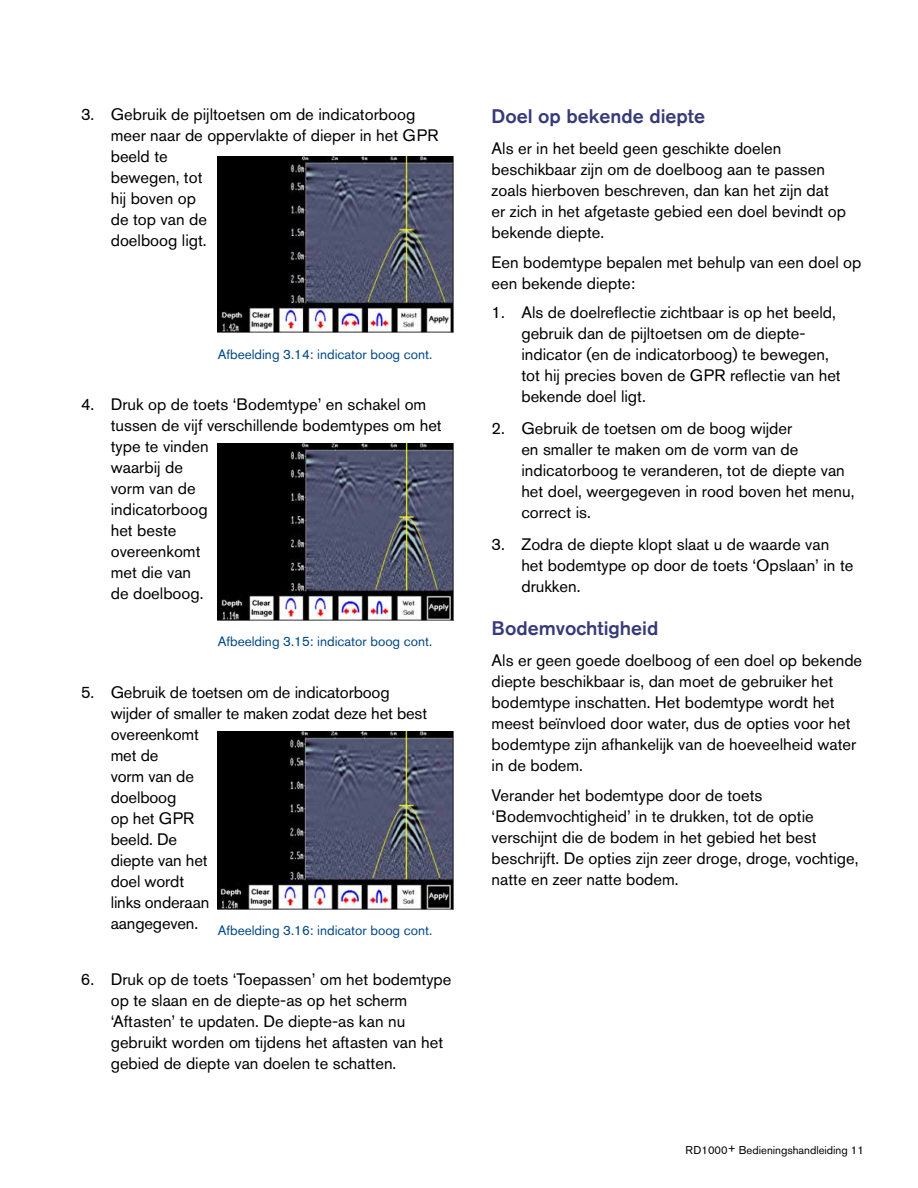
<style>
.page{position:relative;width:918px;height:1188px;background:#fff}
.page>*{position:absolute;margin:0;border:0;box-sizing:border-box;transform-origin:0 0}
.t1{font:500 19.5px "Akzidenz Grotesk BE";color:#373a78}
.t2{font:16.5px/21px "Akzidenz Grotesk BE";color:#000}
.t3{font:13.5px "Akzidenz Grotesk BE";color:#004785}
.t4{font:11.25px "Akzidenz Grotesk BE";color:#000}
</style>
<div class="page">
<img style="left:218px;top:731px;width:235px;height:178px">
<img style="left:218px;top:443px;width:235px;height:177px">
<img style="left:218px;top:156px;width:235px;height:177px">
<p class="t2" style="left:111px;top:104px;width:329px;text-indent:-30px">3. Gebruik de pijltoetsen om de indicatorboog meer naar de oppervlakte of dieper in het GPR beeld te<br>bewegen, tot<br>hij boven op<br>de top van de<br>doelboog ligt.</p>
<p class="t3" style="left:218px;top:346px;width:216px">Afbeelding 3.14: indicator boog cont.</p>
<p class="t2" style="left:111px;top:394px;width:333px;text-indent:-30px">4. Druk op de toets ‘Bodemtype’ en schakel om tussen de vijf verschillende bodemtypes om het type te vinden<br>waarbij de<br>vorm van de<br>indicatorboog<br>het beste<br>overeenkomt<br>met die van<br>de doelboog.</p>
<p class="t3" style="left:218px;top:634px;width:216px">Afbeelding 3.15: indicator boog cont.</p>
<p class="t2" style="left:111px;top:681px;width:318px;text-indent:-30px">5. Gebruik de toetsen om de indicatorboog wijder of smaller te maken zodat deze het best overeenkomt<br>met de<br>vorm van de<br>doelboog<br>op het GPR<br>beeld. De<br>diepte van het<br>doel wordt<br>links onderaan<br>aangegeven.</p>
<p class="t3" style="left:218px;top:922px;width:216px">Afbeelding 3.16: indicator boog cont.</p>
<p class="t2" style="left:111px;top:969px;width:342px;text-indent:-30px">6. Druk op de toets ‘Toepassen’ om het bodemtype op te slaan en de diepte-as op het scherm ‘Aftasten’ te updaten. De diepte-as kan nu gebruikt worden om tijdens het aftasten van het gebied de diepte van doelen te schatten.</p>
<p class="t1" style="left:492px;top:104px;width:215px">Doel op bekende diepte</p>
<p class="t2" style="left:492px;top:138px;width:356px">Als er in het beeld geen geschikte doelen beschikbaar zijn om de doelboog aan te passen zoals hierboven beschreven, dan kan het zijn dat er zich in het afgetaste gebied een doel bevindt op bekende diepte.</p>
<p class="t2" style="left:492px;top:251px;width:371px">Een bodemtype bepalen met behulp van een doel op een bekende diepte:</p>
<p class="t2" style="left:521px;top:302px;width:321px;text-indent:-30px">1. Als de doelreflectie zichtbaar is op het beeld, gebruik dan de pijltoetsen om de diepte&shy;indicator (en de indicatorboog) te bewegen, tot hij precies boven de GPR reflectie van het bekende doel ligt.</p>
<p class="t2" style="left:521px;top:418px;width:335px;text-indent:-30px">2. Gebruik de toetsen om de boog wijder<br>en smaller te maken om de vorm van de indicatorboog te veranderen, tot de diepte van het doel, weergegeven in rood boven het menu, correct is.</p>
<p class="t2" style="left:521px;top:533px;width:334px;text-indent:-30px">3. Zodra de diepte klopt slaat u de waarde van het bodemtype op door de toets ‘Opslaan’ in te drukken.</p>
<p class="t1" style="left:492px;top:616px;width:168px">Bodemvochtigheid</p>
<p class="t2" style="left:492px;top:650px;width:372px">Als er geen goede doelboog of een doel op bekende diepte beschikbaar is, dan moet de gebruiker het bodemtype inschatten. Het bodemtype wordt het meest beïnvloed door water, dus de opties voor het bodemtype zijn afhankelijk van de hoeveelheid water in de bodem.</p>
<p class="t2" style="left:492px;top:784px;width:368px">Verander het bodemtype door de toets ‘Bodemvochtigheid’ in te drukken, tot de optie verschijnt die de bodem in het gebied het best beschrijft. De opties zijn zeer droge, droge, vochtige, natte en zeer natte bodem.</p>
<p class="t4" style="left:686px;top:1143px;width:180px">RD1000+ Bedieningshandleiding 11</p>
</div>
